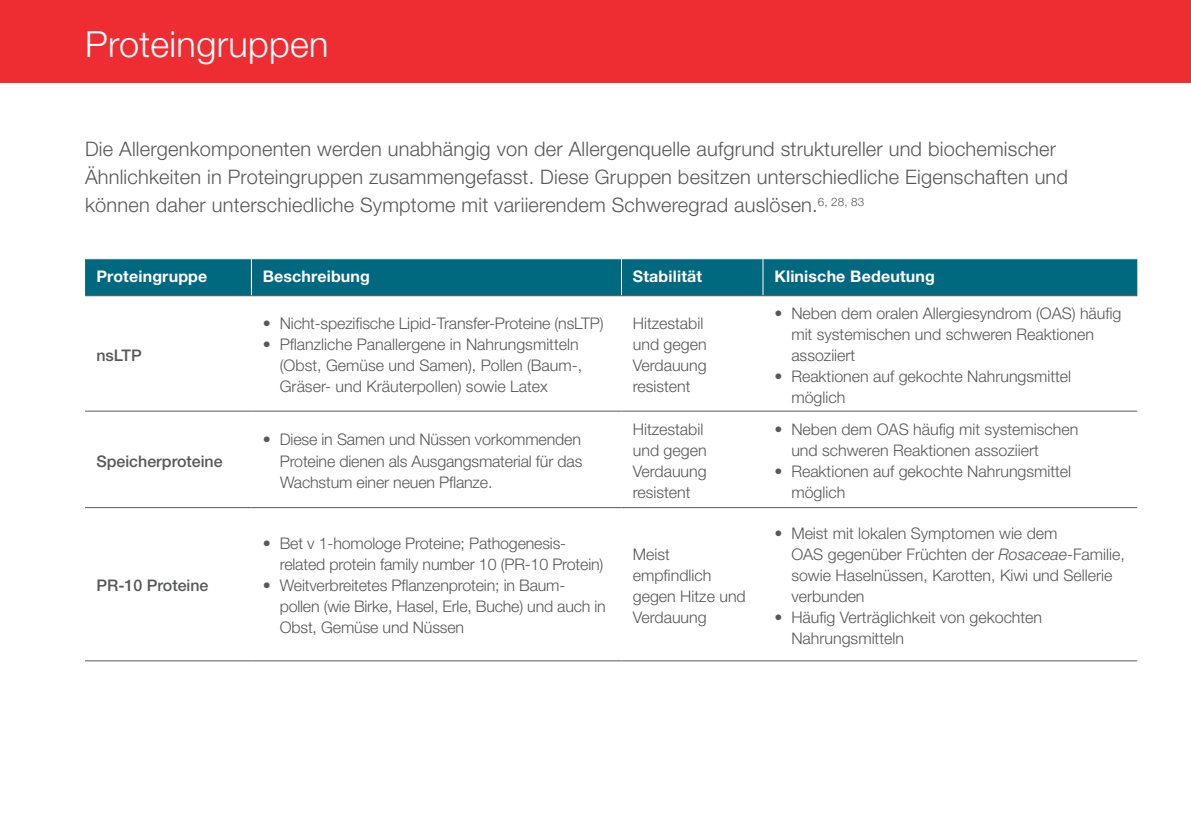
<style>
.page{position:relative;width:1191px;height:840px;background:#fff}
.page>*{position:absolute;margin:0;border:0;box-sizing:border-box;transform-origin:0 0}
.t1{font:300 36px "Helvetica Neue LT Std";letter-spacing:.01em;color:#fff}
.t2{font:300 20px/28px "Helvetica Neue LT Std";letter-spacing:.01em;color:#57585a}
.t3{font:300 16px/21px "Helvetica Neue LT Std";color:#57585a}
.t4{font:700 16px "Helvetica Neue LT Std";letter-spacing:.01em;color:#fff}
.t5{font:500 16px "Helvetica Neue LT Std";color:#57585a}
.s1{font-style:italic}
</style>
<div class="page">
<div style="left:0;top:0;width:1191px;height:82px;background:#ee2d33"></div>
<div style="left:85px;top:259px;width:1052px;height:36px;background:#00687f"></div>
<hr style="left:251px;top:259px;width:1px;height:36px;background:#fff">
<hr style="left:621px;top:259px;width:1px;height:36px;background:#fff">
<hr style="left:762px;top:259px;width:1px;height:36px;background:#fff">
<hr style="left:85px;top:295px;width:166px;height:1px;background:#57585a">
<hr style="left:251px;top:295px;width:370px;height:1px;background:#57585a">
<hr style="left:621px;top:295px;width:142px;height:1px;background:#57585a">
<hr style="left:763px;top:295px;width:374px;height:1px;background:#57585a">
<hr style="left:85px;top:410px;width:166px;height:1px;background:#57585a">
<hr style="left:251px;top:410px;width:370px;height:1px;background:#57585a">
<hr style="left:621px;top:410px;width:142px;height:1px;background:#57585a">
<hr style="left:763px;top:410px;width:374px;height:1px;background:#57585a">
<hr style="left:85px;top:507px;width:166px;height:1px;background:#57585a">
<hr style="left:251px;top:507px;width:370px;height:1px;background:#57585a">
<hr style="left:621px;top:507px;width:142px;height:1px;background:#57585a">
<hr style="left:763px;top:507px;width:374px;height:1px;background:#57585a">
<hr style="left:85px;top:660px;width:166px;height:1px;background:#57585a">
<hr style="left:251px;top:660px;width:370px;height:1px;background:#57585a">
<hr style="left:621px;top:660px;width:142px;height:1px;background:#57585a">
<hr style="left:763px;top:660px;width:374px;height:1px;background:#57585a">
<p class="t1" style="left:85px;top:22px;width:245px">Proteingruppen</p>
<p class="t2" style="left:85px;top:134px;width:984px">Die Allergenkomponenten werden unabhängig von der Allergenquelle aufgrund struktureller und biochemischer<br>Ähnlichkeiten in Proteingruppen zusammengefasst. Diese Gruppen besitzen unterschiedliche Eigenschaften und können daher unterschiedliche Symptome mit variierendem Schweregrad auslösen.<sup>6,</sup> <sup>28,</sup> <sup>83</sup></p>
<p class="t4" style="left:96px;top:266px;width:112px">Proteingruppe</p>
<p class="t4" style="left:263px;top:266px;width:109px">Beschreibung</p>
<p class="t4" style="left:633px;top:266px;width:71px">Stabilität</p>
<p class="t4" style="left:774px;top:266px;width:162px">Klinische Bedeutung</p>
<p class="t5" style="left:96px;top:345px;width:47px">nsLTP</p>
<p class="t5" style="left:96px;top:451px;width:128px">Speicherproteine</p>
<p class="t5" style="left:96px;top:575px;width:114px">PR-10 Proteine</p>
<p class="t3" style="left:263px;top:312px;width:342px">• Nicht-spezifische Lipid-Transfer-Proteine (nsLTP)</p>
<p class="t3" style="left:263px;top:333px;width:317px">• Pflanzliche Panallergene in Nahrungsmitteln</p>
<p class="t3" style="left:280px;top:354px;width:304px">(Obst, Gemüse und Samen), Pollen (Baum-,<br>Gräser- und Kräuterpollen) sowie Latex</p>
<p class="t3" style="left:263px;top:428px;width:320px">• Diese in Samen und Nüssen vorkommenden</p>
<p class="t3" style="left:280px;top:449px;width:304px">Proteine dienen als Ausgangsmaterial für das<br>Wachstum einer neuen Pflanze.</p>
<p class="t3" style="left:263px;top:532px;width:305px">• Bet v 1-homologe Proteine; Pathogenesis-</p>
<p class="t3" style="left:280px;top:553px;width:325px">related protein family number 10 (PR-10 Protein)</p>
<p class="t3" style="left:263px;top:574px;width:304px">• Weitverbreitetes Pflanzenprotein; in Baum-</p>
<p class="t3" style="left:280px;top:595px;width:327px">pollen (wie Birke, Hasel, Erle, Buche) und auch in<br>Obst, Gemüse und Nüssen</p>
<p class="t3" style="left:633px;top:312px;width:75px">Hitzestabil und gegen<br>Verdauung resistent</p>
<p class="t3" style="left:791px;top:302px;width:332px;text-indent:-17px">• Neben dem oralen Allergiesyndrom (OAS) häufig mit systemischen und schweren Reaktionen assoziiert</p>
<p class="t3" style="left:774px;top:365px;width:298px">• Reaktionen auf gekochte Nahrungsmittel</p>
<p class="t3" style="left:791px;top:386px;width:55px">möglich</p>
<p class="t3" style="left:633px;top:418px;width:75px">Hitzestabil und gegen<br>Verdauung resistent</p>
<p class="t3" style="left:774px;top:418px;width:305px">• Neben dem OAS häufig mit systemischen</p>
<p class="t3" style="left:791px;top:439px;width:249px">und schweren Reaktionen assoziiert</p>
<p class="t3" style="left:774px;top:460px;width:298px">• Reaktionen auf gekochte Nahrungsmittel</p>
<p class="t3" style="left:791px;top:481px;width:55px">möglich</p>
<p class="t3" style="left:633px;top:543px;width:114px">Meist empfindlich gegen Hitze und<br>Verdauung</p>
<p class="t3" style="left:791px;top:522px;width:335px;text-indent:-17px">• Meist mit lokalen Symptomen wie dem<br>OAS gegenüber Früchten der <span class="s1">Rosaceae</span>-Familie, sowie Haselnüssen, Karotten, Kiwi und Sellerie verbunden</p>
<p class="t3" style="left:774px;top:606px;width:269px">• Häufig Verträglichkeit von gekochten</p>
<p class="t3" style="left:791px;top:627px;width:114px">Nahrungsmitteln</p>
</div>
